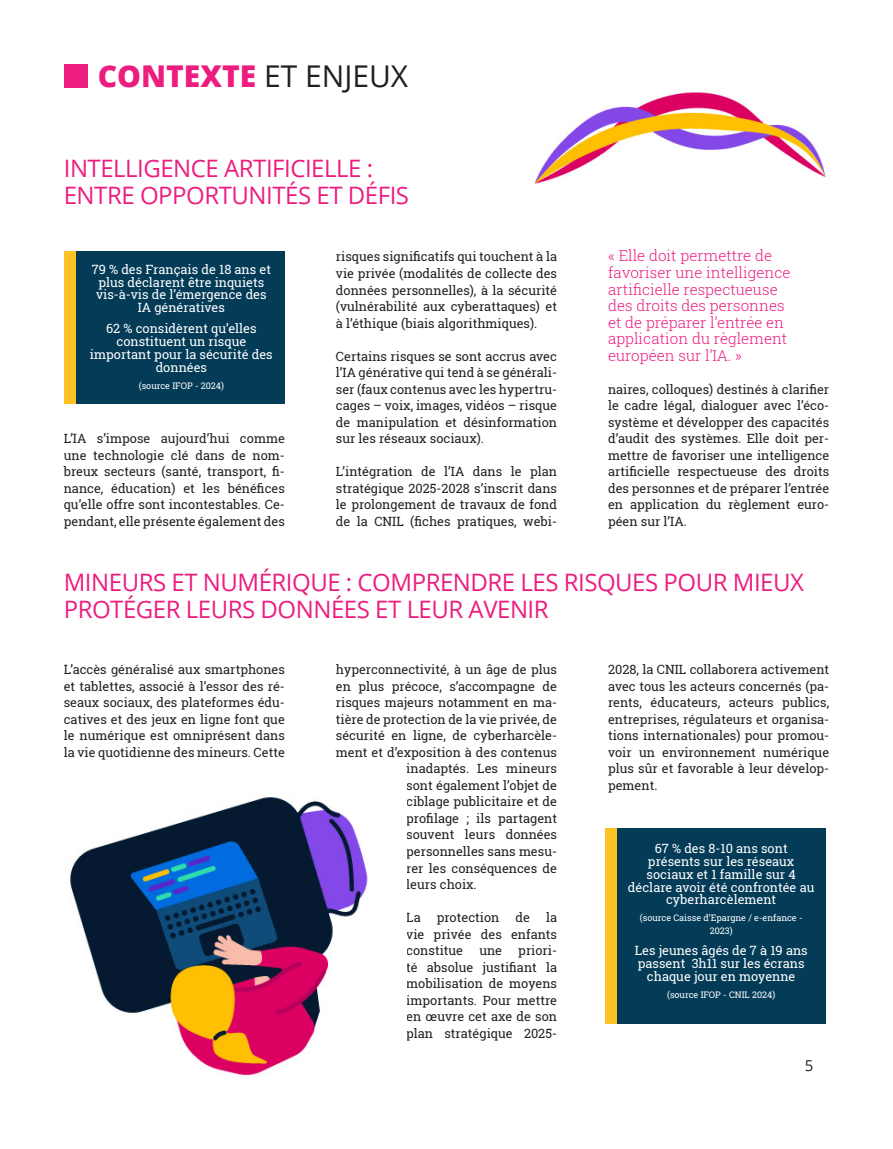
<style>
.page{position:relative;width:893px;height:1149px;background:#fff}
.page>*{position:absolute;margin:0;border:0;box-sizing:border-box;transform-origin:0 0}
.t1{font:800 30px "Open Sans";color:#ed1d7f}
.t2{font:24px/27px "Open Sans";letter-spacing:-.02em;color:#ed1d7f}
.t3{font:300 15px/16.5px "Roboto Slab";color:#ed1d7f}
.t4{font:15px "Open Sans";color:#231f20}
.t5{font:12.75px/16.5px "Roboto Slab";color:#231f20;text-align:justify}
.t6{font:12.75px/12.8px "Roboto Slab";color:#fff;text-align:center}
.t7{font:9px/12.8px "Roboto Slab";color:#fff;text-align:center}
.s1{font-weight:400;color:#231f20}
</style>
<div class="page">
<div style="left:64px;top:64px;width:23px;height:23px;background:#ed1d7f"></div>
<img style="left:535px;top:92px;width:292px;height:92px">
<div style="left:72px;top:251px;width:213px;height:152px;background:#043c58"></div>
<div style="left:64px;top:251px;width:12px;height:152px;background:#fec224"></div>
<div style="left:613px;top:828px;width:213px;height:194px;background:#043c58"></div>
<div style="left:605px;top:828px;width:12px;height:194px;background:#fec224"></div>
<img style="left:70px;top:797px;width:298px;height:279px">
<h1 class="t1" style="left:98px;top:64px;width:312px">CONTEXTE <span class="s1">ET ENJEUX</span></h1>
<h2 class="t2" style="left:64px;top:157px;width:347px">INTELLIGENCE ARTIFICIELLE :<br>ENTRE OPPORTUNITÉS ET DÉFIS</h2>
<p class="t6" style="left:92px;top:262px;width:181px">79 % des Français de 18 ans et plus déclarent être inquiets vis-à-vis de l’émergence des<br>IA génératives</p>
<p class="t6" style="left:90px;top:322px;width:184px">62 % considèrent qu’elles constituent un risque important pour la sécurité des données</p>
<p class="t7" style="left:139px;top:379px;width:87px">(source IFOP - 2024)</p>
<p class="t5" style="left:64px;top:430px;width:223px">L’IA s’impose aujourd’hui comme une technologie clé dans de nom&shy;breux secteurs (santé, transport, fi&shy;nance, éducation) et les bénéfices qu’elle offre sont incontestables. Ce&shy;pendant, elle présente également des</p>
<p class="t5" style="left:336px;top:248px;width:223px">risques significatifs qui touchent à la vie privée (modalités de collecte des données personnelles), à la sécurité (vulnérabilité aux cyberattaques) et à l’éthique (biais algorithmiques).</p>
<p class="t5" style="left:336px;top:348px;width:223px">Certains risques se sont accrus avec l’IA générative qui tend à se générali&shy;ser (faux contenus avec les hypertru&shy;cages – voix, images, vidéos – risque de manipulation et désinformation sur les réseaux sociaux).</p>
<p class="t5" style="left:336px;top:463px;width:223px">L’intégration de l’IA dans le plan stratégique 2025-2028 s’inscrit dans le prolongement de travaux de fond de la CNIL (fiches pratiques, webi-</p>
<p class="t3" style="left:608px;top:249px;width:184px">« Elle doit permettre de favoriser une intelligence artificielle respectueuse des droits des personnes et de préparer l’entrée en application du règlement européen sur l’IA. »</p>
<p class="t5" style="left:608px;top:380px;width:223px">naires, colloques) destinés à clarifier le cadre légal, dialoguer avec l’éco&shy;système et développer des capacités d’audit des systèmes. Elle doit per&shy;mettre de favoriser une intelligence artificielle respectueuse des droits des personnes et de préparer l’entrée en application du règlement euro&shy;péen sur l’IA.</p>
<h2 class="t2" style="left:64px;top:571px;width:742px">MINEURS ET NUMÉRIQUE : COMPRENDRE LES RISQUES POUR MIEUX<br>PROTÉGER LEURS DONNÉES ET LEUR AVENIR</h2>
<p class="t5" style="left:64px;top:661px;width:223px">L’accès généralisé aux smartphones et tablettes, associé à l’essor des ré&shy;seaux sociaux, des plateformes édu&shy;catives et des jeux en ligne font que le numérique est omniprésent dans la vie quotidienne des mineurs. Cette</p>
<p class="t5" style="left:336px;top:662px;width:223px">hyperconnectivité, à un âge de plus</p>
<p class="t5" style="left:336px;top:678px;width:223px">en plus précoce, s’accompagne de</p>
<p class="t5" style="left:336px;top:695px;width:223px">risques majeurs notamment en ma-</p>
<p class="t5" style="left:336px;top:711px;width:223px">tière de protection de la vie privée, de</p>
<p class="t5" style="left:336px;top:728px;width:223px">sécurité en ligne, de cyberharcèle-</p>
<p class="t5" style="left:336px;top:744px;width:223px">ment et d’exposition à des contenus</p>
<p class="t5" style="left:406px;top:760px;width:152px">inadaptés. Les mineurs</p>
<p class="t5" style="left:406px;top:777px;width:152px">sont également l’objet de</p>
<p class="t5" style="left:406px;top:794px;width:152px">ciblage publicitaire et de</p>
<p class="t5" style="left:406px;top:809px;width:152px">profilage ; ils partagent</p>
<p class="t5" style="left:406px;top:827px;width:152px">souvent leurs données</p>
<p class="t5" style="left:406px;top:843px;width:152px">personnelles sans mesu-</p>
<p class="t5" style="left:406px;top:860px;width:152px">rer les conséquences de</p>
<p class="t5" style="left:406px;top:876px;width:72px">leurs choix.</p>
<p class="t5" style="left:406px;top:908px;width:16px">La</p>
<p class="t5" style="left:437px;top:908px;width:64px">protection</p>
<p class="t5" style="left:515px;top:908px;width:16px">de</p>
<p class="t5" style="left:406px;top:908px;width:152px;text-indent:140px">la vie privée des enfants constitue</p>
<p class="t5" style="left:406px;top:942px;width:152px;text-indent:112px">priori&shy;té absolue justifiant la mobilisation de moyens importants. Pour mettre en œuvre cet axe de son plan stratégique 2025-</p>
<p class="t5" style="left:479px;top:942px;width:24px">une</p>
<p class="t5" style="left:608px;top:661px;width:223px">2028, la CNIL collaborera activement avec tous les acteurs concernés (pa&shy;rents, éducateurs, acteurs publics, entreprises, régulateurs et organisa&shy;tions internationales) pour promou&shy;voir un environnement numérique plus sûr et favorable à leur dévelop&shy;pement.</p>
<p class="t6" style="left:628px;top:841px;width:188px">67 % des 8-10 ans sont présents sur les réseaux sociaux et 1 famille sur 4 déclare avoir été confrontée au cyberharcèlement</p>
<p class="t7" style="left:640px;top:912px;width:164px">(source Caisse d’Epargne / e-enfance -<br>2023)</p>
<p class="t6" style="left:635px;top:943px;width:175px">Les jeunes âgés de 7 à 19 ans passent 3h11 sur les écrans chaque jour en moyenne</p>
<p class="t7" style="left:667px;top:987px;width:110px">(source IFOP - CNIL 2024)</p>
<p class="t4" style="left:805px;top:1058px;width:10px">5</p>
</div>
